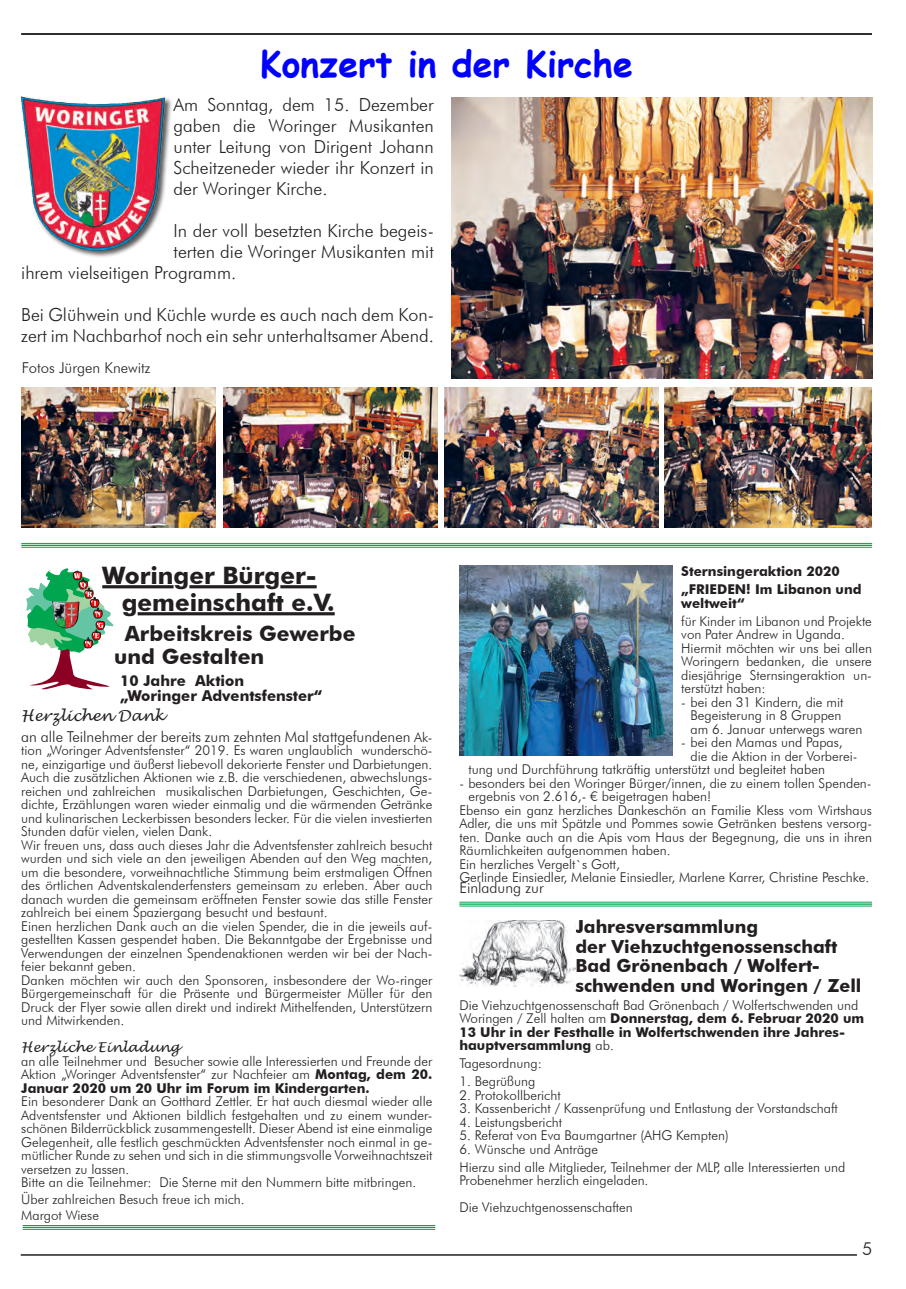
<style>
.page{position:relative;width:906px;height:1289px;background:#fff}
.page>*{position:absolute;margin:0;border:0;box-sizing:border-box;transform-origin:0 0}
.t1{font:700 36px "Comic Sans MS";color:#00f}
.t2{font:700 24px "Futura BT";color:#231f20}
.t3{font:700 21px "Futura BT";color:#231f20}
.t4{font:300 18px/21px "Futura BT";color:#231f20;text-align:justify}
.t5{font:700 18px/19.5px "Futura BT";color:#231f20}
.t6{font:300 15px "Futura BT";color:#231f20}
.t7{font:700 15px "Futura BT";color:#231f20}
.t8{font:italic 15px "Lucida Handwriting";color:#231f20}
.t9{font:300 13.5px/13.5px "Futura BT";color:#231f20;text-align:justify}
.t10{font:700 13.5px/13.5px "Futura BT";color:#231f20}
.t11{font:italic 13.5px "Lucida Handwriting";color:#231f20}
.s1{font-size:13.5px}
.s2{font-weight:700}
.s3{font-weight:300}
</style>
<div class="page">
<hr style="left:102px;top:585px;width:72px;height:3px;background:#231f20">
<hr style="left:189px;top:585px;width:75px;height:3px;background:#231f20">
<hr style="left:280px;top:585px;width:37px;height:3px;background:#231f20">
<hr style="left:138px;top:612px;width:197px;height:3px;background:#231f20">
<hr style="left:21px;top:33px;width:851px;height:2px;background:#231f20">
<hr style="left:21px;top:1254px;width:836px;height:1px;background:#231f20">
<img style="left:26px;top:568px;width:90px;height:122px">
<img style="left:52px;top:601px;width:8px;height:26px">
<div style="left:20px;top:95px;width:152px;height:163px;background:#231f20;opacity:.75"></div>
<img style="left:21px;top:97px;width:131px;height:154px">
<img style="left:445px;top:387px;width:213px;height:140px">
<img style="left:223px;top:387px;width:214px;height:140px">
<img style="left:21px;top:387px;width:195px;height:140px">
<img style="left:451px;top:97px;width:421px;height:281px">
<img style="left:664px;top:387px;width:207px;height:140px">
<img style="left:459px;top:566px;width:214px;height:189px">
<img style="left:459px;top:920px;width:116px;height:66px">
<hr style="left:21px;top:543px;width:851px;height:1px;background:#00a54f">
<hr style="left:21px;top:544px;width:851px;height:2px;background:#00a54f">
<hr style="left:21px;top:547px;width:851px;height:1px;background:#00a54f">
<hr style="left:459px;top:901px;width:413px;height:1px;background:#00a54f">
<hr style="left:459px;top:903px;width:413px;height:1px;background:#00a54f">
<hr style="left:459px;top:905px;width:413px;height:1px;background:#00a54f">
<hr style="left:23px;top:1225px;width:412px;height:1px;background:#00a54f">
<hr style="left:23px;top:1226px;width:412px;height:1px;background:#00a54f">
<hr style="left:23px;top:1228px;width:412px;height:1px;background:#00a54f">
<p class="t1" style="left:260px;top:37px;width:374px">Konzert in der Kirche</p>
<p class="t4" style="left:174px;top:94px;width:262px">Am Sonntag, dem 15. Dezember gaben die Woringer Musikanten unter Leitung von Dirigent Johann Scheitzeneder wieder ihr Konzert in der Woringer Kirche.</p>
<p class="t4" style="left:174px;top:220px;width:262px">In der voll besetzten Kirche begeis-</p>
<p class="t4" style="left:174px;top:241px;width:262px">terten die Woringer Musikanten mit</p>
<p class="t4" style="left:21px;top:262px;width:216px">ihrem vielseitigen Programm.</p>
<p class="t4" style="left:21px;top:304px;width:414px">Bei Glühwein und Küchle wurde es auch nach dem Kon&shy;zert im Nachbarhof noch ein sehr unterhaltsamer Abend.</p>
<p class="t6" style="left:22px;top:358px;width:130px">Fotos Jürgen Knewitz</p>
<p class="t2" style="left:102px;top:561px;width:216px">Woringer Bürger-</p>
<p class="t2" style="left:122px;top:588px;width:214px">gemeinschaft e.V.</p>
<p class="t3" style="left:125px;top:621px;width:232px">Arbeitskreis Gewerbe</p>
<p class="t3" style="left:114px;top:643px;width:151px">und Gestalten</p>
<p class="t7" style="left:120px;top:671px;width:125px">10 Jahre Aktion</p>
<p class="t7" style="left:120px;top:686px;width:203px">„Woringer Adventsfenster“</p>
<p class="t8" style="left:21px;top:706px;width:144px">Herzlichen Dank</p>
<p class="t6" style="left:21px;top:727px;width:413px">an alle Teilnehmer der bereits zum zehnten Mal stattgefundenen <span class="s1">Ak-</span></p>
<p class="t9" style="left:21px;top:743px;width:413px">tion „Woringer Adventsfenster“ 2019. Es waren unglaublich wunderschö&shy;ne, einzigartige und äußerst liebevoll dekorierte Fenster und Darbietungen.<br>Auch die zusätzlichen Aktionen wie z.B. die verschiedenen, abwechslungs&shy;reichen und zahlreichen musikalischen Darbietungen, Geschichten, Ge&shy;dichte, Erzählungen waren wieder einmalig und die wärmenden Getränke und kulinarischen Leckerbissen besonders lecker. Für die vielen investierten Stunden dafür vielen, vielen Dank.</p>
<p class="t9" style="left:21px;top:838px;width:413px">Wir freuen uns, dass auch dieses Jahr die Adventsfenster zahlreich besucht wurden und sich viele an den jeweiligen Abenden auf den Weg machten, um die besondere, vorweihnachtliche Stimmung beim erstmaligen Öffnen des örtlichen Adventskalenderfensters gemeinsam zu erleben. Aber auch danach wurden die gemeinsam eröffneten Fenster sowie das stille Fenster zahlreich bei einem Spaziergang besucht und bestaunt.</p>
<p class="t9" style="left:21px;top:919px;width:413px">Einen herzlichen Dank auch an die vielen Spender, die in die jeweils auf&shy;gestellten Kassen gespendet haben. Die Bekanntgabe der Ergebnisse und Verwendungen der einzelnen Spendenaktionen werden wir bei der Nach&shy;feier bekannt geben.</p>
<p class="t9" style="left:21px;top:973px;width:413px">Danken möchten wir auch den Sponsoren, insbesondere der Wo-ringer Bürgergemeinschaft für die Präsente und Bürgermeister Müller für den Druck der Flyer sowie allen direkt und indirekt Mithelfenden, Unterstützern und Mitwirkenden.</p>
<p class="t11" style="left:21px;top:1039px;width:160px">Herzliche Einladung</p>
<p class="t9" style="left:21px;top:1054px;width:412px">an alle Teilnehmer und Besucher sowie alle Interessierten und Freunde der Aktion „Woringer Adventsfenster“ zur Nachfeier am <span class="s2">Montag, dem 20.<br>Januar 2020 um 20 Uhr im Forum im Kindergarten.</span></p>
<p class="t9" style="left:21px;top:1094px;width:413px">Ein besonderer Dank an Gotthard Zettler. Er hat auch diesmal wieder alle Adventsfenster und Aktionen bildlich festgehalten und zu einem wunder&shy;schönen Bilderrückblick zusammengestellt. Dieser Abend ist eine einmalige Gelegenheit, alle festlich geschmückten Adventsfenster noch einmal in ge&shy;mütlicher Runde zu sehen und sich in die stimmungsvolle Vorweihnachtszeit versetzen zu lassen.</p>
<p class="t9" style="left:21px;top:1175px;width:396px">Bitte an die Teilnehmer: Die Sterne mit den Nummern bitte mitbringen.</p>
<p class="t9" style="left:21px;top:1192px;width:225px">Über zahlreichen Besuch freue ich mich.</p>
<p class="t9" style="left:21px;top:1208px;width:79px">Margot Wiese</p>
<p class="t10" style="left:681px;top:564px;width:160px">Sternsingeraktion 2020</p>
<p class="t10" style="left:681px;top:582px;width:182px">„FRIEDEN! Im Libanon und weltweit“</p>
<p class="t9" style="left:681px;top:614px;width:192px">für Kinder im Libanon und Projekte von Pater Andrew in Uganda.</p>
<p class="t9" style="left:681px;top:641px;width:192px">Hiermit möchten wir uns bei allen Woringern bedanken, die unsere diesjährige Sternsingeraktion un&shy;terstützt haben:</p>
<p class="t9" style="left:681px;top:695px;width:164px">- bei den 31 Kindern, die mit</p>
<p class="t9" style="left:690px;top:708px;width:153px">Begeisterung in 8 Gruppen</p>
<p class="t9" style="left:690px;top:722px;width:173px">am 6. Januar unterwegs waren</p>
<p class="t9" style="left:681px;top:735px;width:163px">- bei den Mamas und Papas,</p>
<p class="t9" style="left:690px;top:749px;width:168px">die die Aktion in der Vorberei-</p>
<p class="t9" style="left:468px;top:762px;width:358px">tung und Durchführung tatkräftig unterstützt und begleitet haben</p>
<p class="t9" style="left:459px;top:776px;width:414px">- besonders bei den Woringer Bürger/innen, die zu einem tollen Spenden-</p>
<p class="t9" style="left:468px;top:789px;width:244px">ergebnis von 2.616,- € beigetragen haben!</p>
<p class="t9" style="left:459px;top:803px;width:414px">Ebenso ein ganz herzliches Dankeschön an Familie Kless vom Wirtshaus Adler, die uns mit Spätzle und Pommes sowie Getränken bestens versorg&shy;ten. Danke auch an die Apis vom Haus der Begegnung, die uns in ihren Räumlichkeiten aufgenommen haben.</p>
<p class="t9" style="left:459px;top:857px;width:162px">Ein herzliches Vergelt`s Gott,</p>
<p class="t9" style="left:459px;top:870px;width:411px">Gerlinde Einsiedler, Melanie Einsiedler, Marlene Karrer, Christine Peschke.</p>
<p class="t6" style="left:459px;top:878px;width:86px">Einladung zur</p>
<p class="t5" style="left:575px;top:916px;width:184px">Jahresversammlung</p>
<p class="t5" style="left:575px;top:936px;width:263px">der Viehzuchtgenossenschaft</p>
<p class="t5" style="left:575px;top:955px;width:287px">Bad Grönenbach / Wolfert&shy;schwenden und Woringen / Zell</p>
<p class="t10" style="left:459px;top:998px;width:406px"><span class="s3">Die Viehzuchtgenossenschaft Bad Grönenbach / Wolfertschwenden und Woringen / Zell halten am</span> Donnerstag, dem 6. Februar 2020 um 13 Uhr in der Festhalle in Wolfertschwenden ihre Jahres&shy;hauptversammlung <span class="s3">ab.</span></p>
<p class="t9" style="left:459px;top:1056px;width:84px">Tagesordnung:</p>
<p class="t9" style="left:459px;top:1074px;width:78px">1. Begrüßung</p>
<p class="t9" style="left:459px;top:1088px;width:103px">2. Protokollbericht</p>
<p class="t9" style="left:459px;top:1101px;width:380px">3. Kassenbericht / Kassenprüfung und Entlastung der Vorstandschaft</p>
<p class="t9" style="left:459px;top:1115px;width:104px">4. Leistungsbericht</p>
<p class="t9" style="left:459px;top:1128px;width:271px">5. Referat von Eva Baumgartner (AHG Kempten)</p>
<p class="t9" style="left:459px;top:1142px;width:140px">6. Wünsche und Anträge</p>
<p class="t9" style="left:459px;top:1160px;width:387px">Hierzu sind alle Mitglieder, Teilnehmer der MLP, alle Interessierten und<br>Probenehmer herzlich eingeladen.</p>
<p class="t9" style="left:459px;top:1200px;width:175px">Die Viehzuchtgenossenschaften</p>
<p class="t4" style="left:862px;top:1237px;width:12px">5</p>
</div>
